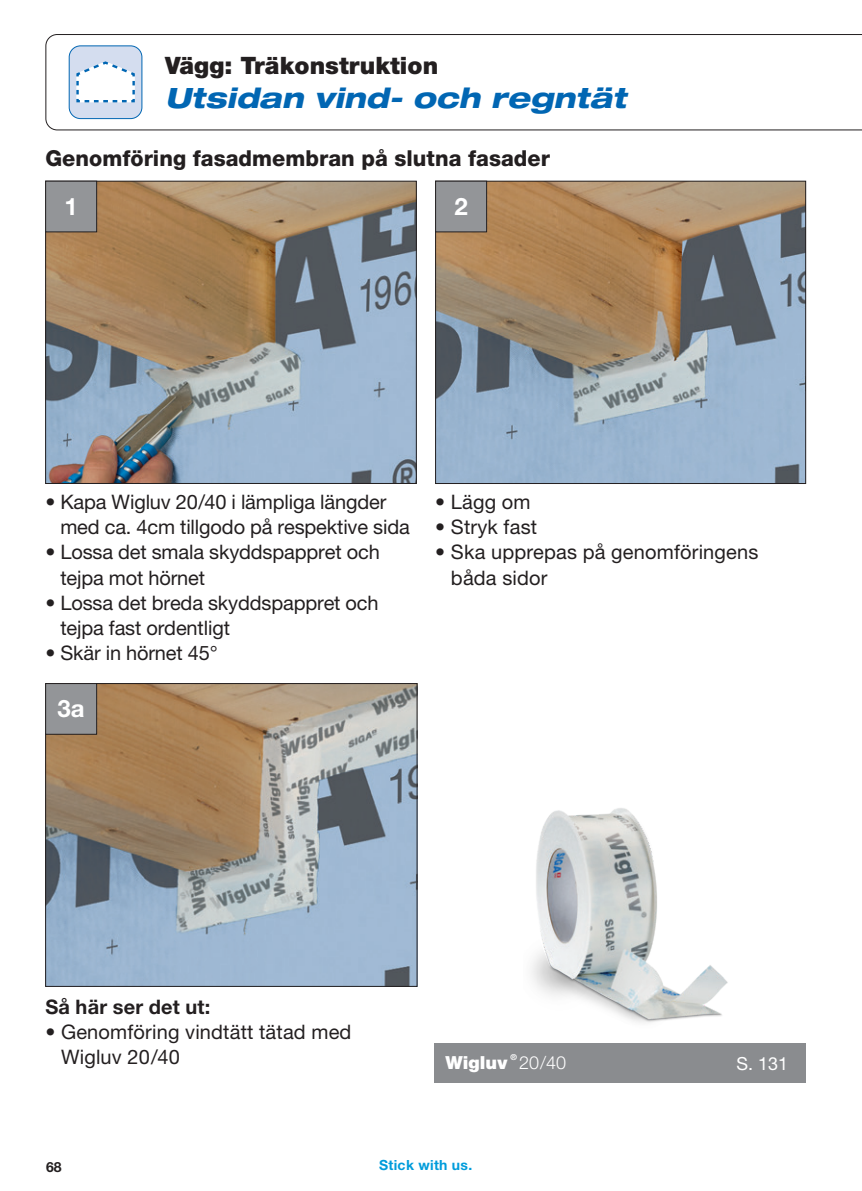
<style>
.page{position:relative;width:862px;height:1191px;background:#fff}
.page>*{position:absolute;margin:0;border:0;box-sizing:border-box;transform-origin:0 0}
.t1{font:italic 800 expanded 28px "Helvetica Neue LT Pro";letter-spacing:.005em;color:#0166b3}
.t2{font:900 24px "Helvetica Neue LT Pro";letter-spacing:.005em;color:#231f20}
.t3{font:700 24px "Helvetica Neue LT Pro";color:#fff}
.t4{font:800 22px "Helvetica Neue LT Pro";letter-spacing:.005em;color:#231f20}
.t5{font:20px/25.2px "Helvetica Neue LT Pro";letter-spacing:-.005em;color:#231f20}
.t6{font:700 20px "Helvetica Neue LT Pro";letter-spacing:.01em;color:#231f20}
.t7{font:900 18px "Helvetica Neue LT Pro";letter-spacing:.005em;color:#fff}
.t8{font:300 18px "Helvetica Neue LT Pro";color:#fff}
.t9{font:18px "Helvetica Neue LT Pro";color:#fff}
.t10{font:700 14px "Helvetica Neue LT Pro";letter-spacing:.025em;color:#009cdb}
.t11{font:700 14px "Helvetica Neue LT Pro";color:#231f20}
.t12{font:700 8.2px "Helvetica Neue LT Pro";color:#fff}
</style>
<div class="page">
<svg style="left:45px;top:34px;width:817px;height:96px"></svg>
<div style="left:69px;top:46px;width:73px;height:73px;background:#d4ddef;border-radius:11px"></div>
<div style="left:69px;top:45px;width:73px;height:74px;border:1px solid #0166b3;border-radius:11px"></div>
<svg style="left:76px;top:61px;width:59px;height:42px"></svg>
<div style="left:434px;top:1043px;width:371px;height:40px;background:#8a8c8f"></div>
<img style="left:531px;top:808px;width:197px;height:215px">
<img style="left:47px;top:183px;width:367px;height:299px">
<div style="left:45px;top:181px;width:371px;height:303px;border:1px solid #231f20"></div>
<div style="left:46px;top:181px;width:51px;height:51px;background:#939598"></div>
<div style="left:45px;top:181px;width:52px;height:51px;border:1px solid #231f20"></div>
<img style="left:437px;top:183px;width:367px;height:299px">
<div style="left:435px;top:181px;width:371px;height:303px;border:1px solid #231f20"></div>
<div style="left:435px;top:181px;width:51px;height:51px;background:#939598"></div>
<div style="left:435px;top:181px;width:52px;height:51px;border:1px solid #231f20"></div>
<img style="left:47px;top:685px;width:368px;height:299px">
<div style="left:45px;top:683px;width:372px;height:303px;border:1px solid #231f20"></div>
<div style="left:46px;top:683px;width:51px;height:51px;background:#939598"></div>
<div style="left:45px;top:683px;width:52px;height:51px;border:1px solid #231f20"></div>
<p class="t2" style="left:165px;top:51px;width:275px">Vägg: Träkonstruktion</p>
<h1 class="t1" style="left:165px;top:80px;width:463px">Utsidan vind- och regntät</h1>
<p class="t4" style="left:45px;top:145px;width:506px">Genomföring fasadmembran på slutna fasader</p>
<p class="t3" style="left:64px;top:192px;width:15px">1</p>
<p class="t3" style="left:454px;top:192px;width:15px">2</p>
<p class="t5" style="left:60px;top:489px;width:351px;text-indent:-15px">• Kapa Wigluv 20/40 i lämpliga längder med ca. 4cm tillgodo på respektive sida</p>
<p class="t5" style="left:60px;top:539px;width:321px;text-indent:-15px">• Lossa det smala skyddspappret och tejpa mot hörnet</p>
<p class="t5" style="left:60px;top:590px;width:320px;text-indent:-15px">• Lossa det breda skyddspappret och tejpa fast ordentligt</p>
<p class="t5" style="left:45px;top:640px;width:174px">• Skär in hörnet 45°</p>
<p class="t3" style="left:58px;top:694px;width:29px">3a</p>
<p class="t5" style="left:435px;top:489px;width:97px">• Lägg om</p>
<p class="t5" style="left:435px;top:514px;width:103px">• Stryk fast</p>
<p class="t5" style="left:451px;top:539px;width:309px;text-indent:-16px">• Ska upprepas på genomföringens båda sidor</p>
<p class="t6" style="left:45px;top:994px;width:166px">Så här ser det ut:</p>
<p class="t5" style="left:61px;top:1019px;width:292px;text-indent:-16px">• Genomföring vindtätt tätad med<br>Wigluv 20/40</p>
<p class="t7" style="left:445px;top:1051px;width:63px">Wigluv</p>
<p class="t12" style="left:510px;top:1052px;width:8px">®</p>
<p class="t8" style="left:519px;top:1051px;width:49px">20/40</p>
<p class="t9" style="left:736px;top:1052px;width:53px">S. 131</p>
<p class="t11" style="left:46px;top:1157px;width:17px">68</p>
<p class="t10" style="left:379px;top:1156px;width:95px">Stick with us.</p>
</div>
